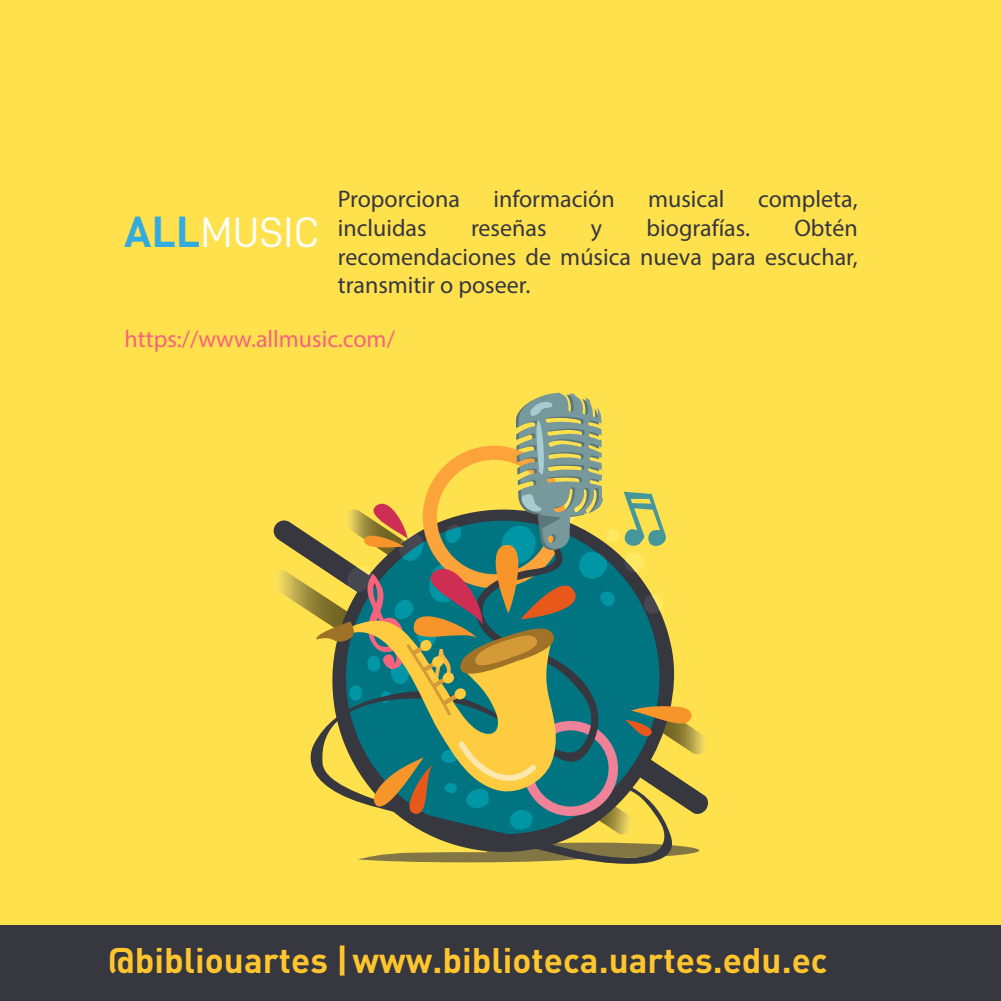
<style>
.page{position:relative;width:1001px;height:1001px;background:#fff}
.page>*{position:absolute;margin:0;border:0;box-sizing:border-box;transform-origin:0 0}
.t1{font:42.7px "D DIN";color:#fff}
.t2{font:700 35px "DIN Pro";color:#ffc52e}
.t3{font:24px/28.8px "Myriad Pro";color:#36373f;text-align:justify}
.t4{font:24px "Myriad Pro";color:#f7637c}
.s1{font-family:"DIN";font-weight:700;color:#33abde}
</style>
<div class="page">
<div style="left:0;top:0;width:1000px;height:1000px;background:#ffe14d"></div>
<div style="left:0;top:925px;width:1000px;height:75px;background:#36373f"></div>
<svg style="left:685px;top:846px;width:14px;height:9px"></svg>
<svg style="left:358px;top:834px;width:327px;height:30px"></svg>
<svg style="left:273px;top:392px;width:436px;height:442px"></svg>
<p class="t3" style="left:337px;top:184px;width:124px">Proporciona</p>
<p class="t3" style="left:493px;top:184px;width:123px">información</p>
<p class="t3" style="left:648px;top:184px;width:78px">musical</p>
<p class="t3" style="left:757px;top:184px;width:101px">completa,</p>
<p class="t3" style="left:337px;top:213px;width:90px">incluidas</p>
<p class="t3" style="left:471px;top:213px;width:77px">reseñas</p>
<p class="t3" style="left:590px;top:213px;width:13px">y</p>
<p class="t3" style="left:646px;top:213px;width:105px">biografías.</p>
<h1 class="t1" style="left:124px;top:209px;width:197px"><span class="s1">ALL</span>MUSIC</h1>
<p class="t3" style="left:337px;top:213px;width:521px;text-indent:456px">Obtén recomendaciones de música nueva para escuchar, transmitir o poseer.</p>
<p class="t4" style="left:124px;top:324px;width:272px">https://www.allmusic.com/</p>
<h2 class="t2" style="left:108px;top:930px;width:720px">@bibliouartes | www.biblioteca.uartes.edu.ec</h2>
</div>
